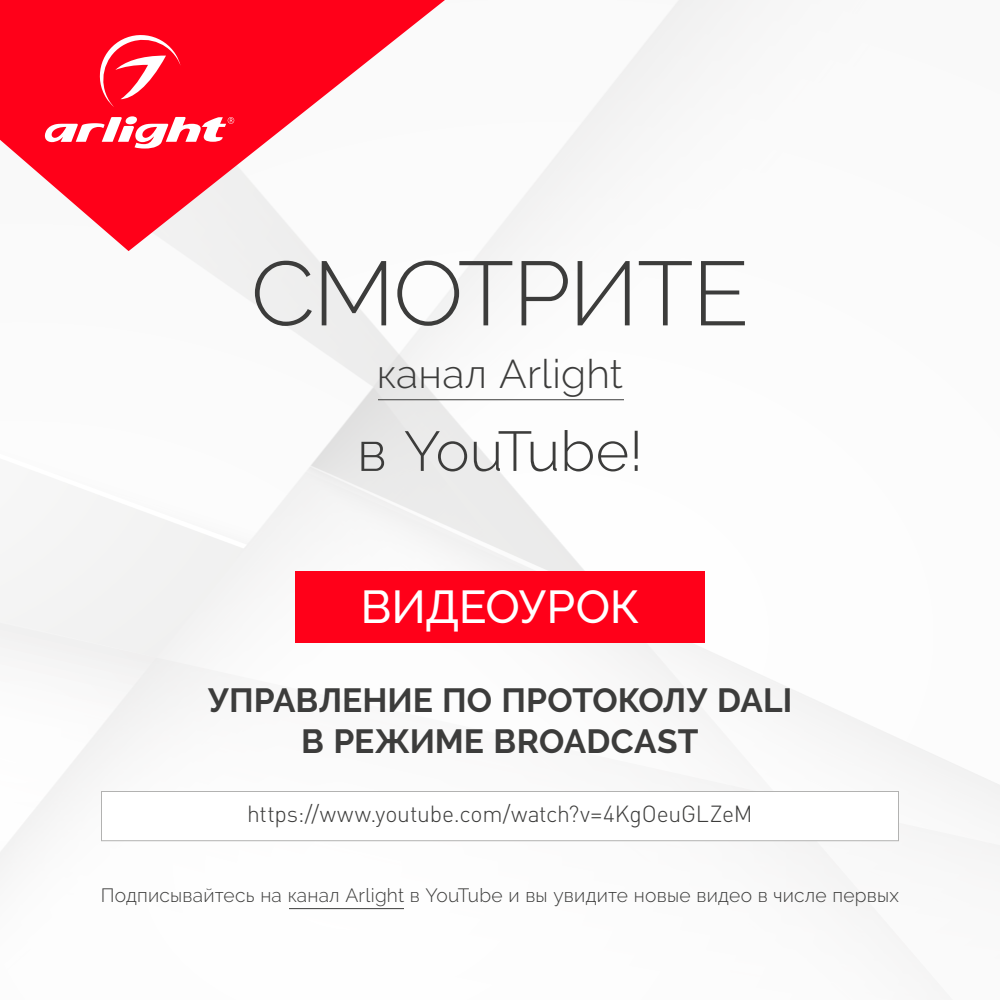
<style>
.page{position:relative;width:1000px;height:1000px;background:#fff}
.page>*{position:absolute;margin:0;border:0;box-sizing:border-box;transform-origin:0 0}
.t1{font:300 90.6px "Raleway";letter-spacing:-.015em;color:#3c3c3b}
.t2{font:300 56px "Raleway";letter-spacing:-.045em;color:#3c3c3b}
.t3{font:500 46px "Raleway";letter-spacing:-.005em;color:#fff}
.t4{font:300 40px "Raleway";letter-spacing:.005em;color:#3c3c3b}
.t5{font:700 33.4px/40.1px "Raleway";color:#3c3c3b;text-align:center}
.t6{font:300 23px "DIN Pro";letter-spacing:-.01em;color:#3c3c3b}
.t7{font:300 19.2px "Raleway";letter-spacing:.015em;color:#3c3c3b}
</style>
<div class="page">
<img style="left:0;top:0;width:1000px;height:985px">
<svg style="left:0;top:0;width:445px;height:251px;fill:#ff0019"></svg>
<svg style="left:41px;top:116px;width:193px;height:36px"></svg>
<svg style="left:94px;top:29px;width:87px;height:78px"></svg>
<div style="left:102px;top:792px;width:797px;height:49px;background:#fff"></div>
<div style="left:101px;top:791px;width:798px;height:50px;border:1px solid #b2b2b1"></div>
<div style="left:295px;top:571px;width:410px;height:71px;background:#ff0019"></div>
<hr style="left:378px;top:399px;width:246px;height:1px;background:#3c3c3b">
<hr style="left:289px;top:908px;width:115px;height:1px;background:#3c3c3b">
<h1 class="t1" style="left:251px;top:241px;width:500px">СМОТРИТЕ</h1>
<h3 class="t4" style="left:377px;top:350px;width:248px">канал Arlight</h3>
<h2 class="t2" style="left:357px;top:418px;width:288px">в YouTube!</h2>
<h3 class="t3" style="left:361px;top:580px;width:279px">ВИДЕОУРОК</h3>
<h3 class="t5" style="left:208px;top:681px;width:586px">УПРАВЛЕНИЕ ПО ПРОТОКОЛУ DALI<br>В РЕЖИМЕ BROADCAST</h3>
<p class="t6" style="left:247px;top:804px;width:507px">https://www.youtube.com/watch?v=4KgOeuGLZeM</p>
<p class="t7" style="left:101px;top:884px;width:800px">Подписывайтесь на канал Arlight в YouTube и вы увидите новые видео в числе первых</p>
</div>
